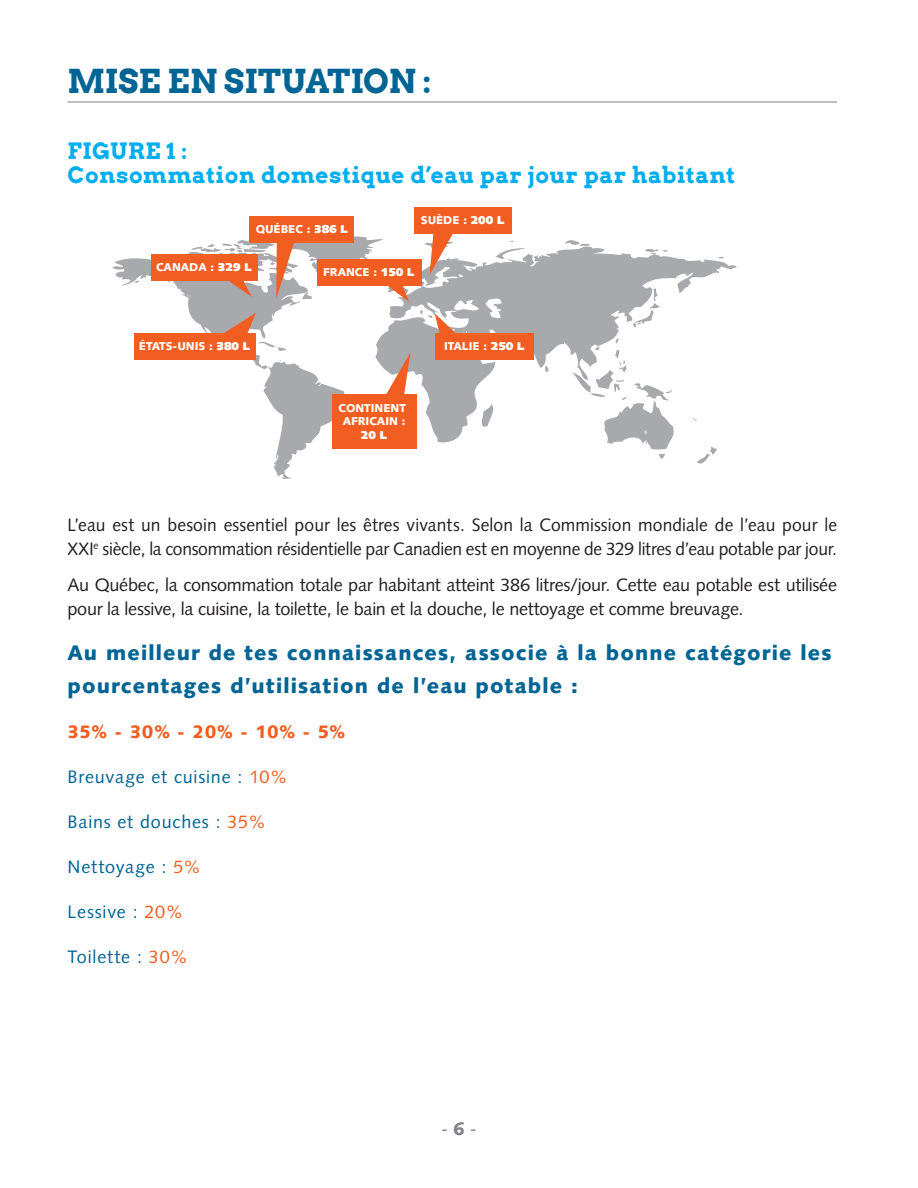
<style>
.page{position:relative;width:918px;height:1188px;background:#fff}
.page>*{position:absolute;margin:0;border:0;box-sizing:border-box;transform-origin:0 0}
.Titres{font:700 33px "Arvo";color:#006494}
.Sous-Titre{font:700 22.5px/24px "Arvo";letter-spacing:.025em;color:#00aeef}
.QUESTIONS{font:900 21px/33px "Syntax";letter-spacing:.055em;color:#006494}
.Texte_normal{font:18px/24px "Syntax";letter-spacing:-.015em;color:#231f20}
.QUESTIONS-2{font:18px "Syntax";letter-spacing:.045em;color:#006494}
.QUESTIONS-3{font:900 18px "Syntax";letter-spacing:.025em;color:#f25d21}
.t1{font:18px "Syntax";color:#808285}
.t2{font:900 11.4px/13.6px "Syntax";color:#fff;text-align:center}
.s1{font-style:inherit}
.s2{color:#f25d21}
.s3{font-weight:900}
</style>
<div class="page">
<hr style="left:68px;top:101px;width:769px;height:2px;background:#a8a9ad">
<svg style="left:697px;top:446px;width:20px;height:18px"></svg>
<svg style="left:565px;top:240px;width:25px;height:6px"></svg>
<svg style="left:649px;top:445px;width:19px;height:14px"></svg>
<svg style="left:112px;top:258px;width:235px;height:221px"></svg>
<svg style="left:375px;top:246px;width:362px;height:199px"></svg>
<div style="left:151px;top:254px;width:106px;height:27px;background:#f25d21"></div>
<div style="left:250px;top:216px;width:104px;height:27px;background:#f25d21"></div>
<div style="left:414px;top:207px;width:98px;height:27px;background:#f25d21"></div>
<svg style="left:425px;top:234px;width:33px;height:41px"></svg>
<div style="left:435px;top:333px;width:99px;height:26px;background:#f25d21"></div>
<svg style="left:420px;top:311px;width:40px;height:26px"></svg>
<div style="left:317px;top:259px;width:104px;height:27px;background:#f25d21"></div>
<svg style="left:186px;top:235px;width:223px;height:67px"></svg>
<div style="left:332px;top:395px;width:84px;height:54px;background:#f25d21"></div>
<svg style="left:384px;top:353px;width:26px;height:42px"></svg>
<div style="left:134px;top:333px;width:122px;height:26px;background:#f25d21"></div>
<svg style="left:221px;top:313px;width:65px;height:38px"></svg>
<p class="Titres" style="left:68px;top:60px;width:365px">MISE EN SITUATION :</p>
<p class="Sous-Titre" style="left:68px;top:139px;width:669px">FIGURE 1 :<br>Consommation domestique d’eau par jour par habitant</p>
<p class="t2" style="left:256px;top:223px;width:94px">QUÉBEC : <span class="s1">386 L</span></p>
<p class="t2" style="left:421px;top:213px;width:86px">SUÈDE : <span class="s1">200 L</span></p>
<p class="t2" style="left:156px;top:261px;width:98px">CANADA : <span class="s1">329 L</span></p>
<p class="t2" style="left:139px;top:339px;width:113px">ÉTATS-UNIS : <span class="s1">380 L</span></p>
<p class="t2" style="left:323px;top:266px;width:93px">FRANCE : <span class="s1">150 L</span></p>
<p class="t2" style="left:338px;top:401px;width:69px">CONTINENT<br>AFRICAIN :<br><span class="s1">20 L</span></p>
<p class="t2" style="left:444px;top:339px;width:82px">ITALIE : <span class="s1">250 L</span></p>
<p class="Texte_normal" style="left:68px;top:513px;width:771px">L’eau est un besoin essentiel pour les êtres vivants. Selon la Commission mondiale de l’eau pour le<br>XXI<sup>e</sup> siècle, la consommation résidentielle par Canadien est en moyenne de 329 litres d’eau potable par jour.</p>
<p class="Texte_normal" style="left:68px;top:573px;width:771px">Au Québec, la consommation totale par habitant atteint 386 litres/jour. Cette eau potable est utilisée pour la lessive, la cuisine, la toilette, le bain et la douche, le nettoyage et comme breuvage.</p>
<p class="QUESTIONS" style="left:68px;top:637px;width:765px">Au meilleur de tes connaissances, associe à la bonne catégorie les pourcentages d’utilisation de l’eau potable :</p>
<p class="QUESTIONS-3" style="left:68px;top:721px;width:279px">35% - 30% - 20% - 10% - 5%</p>
<p class="QUESTIONS-2" style="left:68px;top:766px;width:222px">Breuvage et cuisine : <span class="s2">10%</span></p>
<p class="QUESTIONS-2" style="left:68px;top:811px;width:200px">Bains et douches : <span class="s2">35%</span></p>
<p class="QUESTIONS-2" style="left:68px;top:856px;width:135px">Nettoyage : <span class="s2">5%</span></p>
<p class="QUESTIONS-2" style="left:68px;top:901px;width:118px">Lessive : <span class="s2">20%</span></p>
<p class="QUESTIONS-2" style="left:68px;top:946px;width:122px">Toilette : <span class="s2">30%</span></p>
<p class="t1" style="left:441px;top:1118px;width:37px">- <span class="s3">6</span> -</p>
</div>
